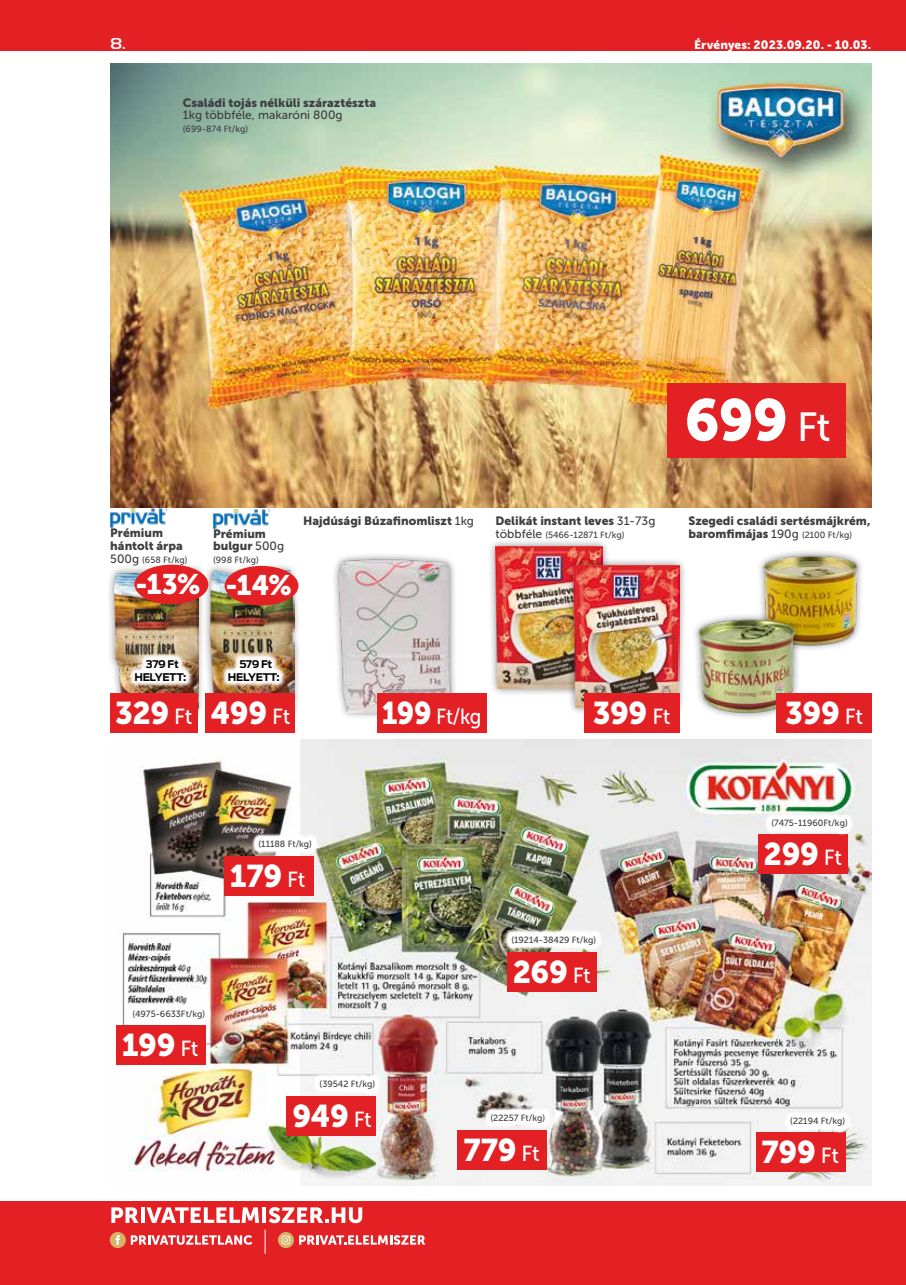
<style>
.page{position:relative;width:906px;height:1285px;background:#fff}
.page>*{position:absolute;margin:0;border:0;box-sizing:border-box;transform-origin:0 0}
.t1{font:58.2px "Museo Sans 900";color:#fff}
.t2{font:31.2px "Museo Sans 900";letter-spacing:-.01em;color:#fff}
.t3{font:28.05px "Museo Sans 900";color:#fff}
.t4{font:21.75px "Museo Sans 500";color:#fff;scale:.91 1}
.t5{font:500 16.5px "Handel Got D";color:#fff}
.t6{font:12px/12.6px "Museo Sans 900";color:#3e3d40}
.t7{font:12px "Museo Sans 900";letter-spacing:.01em;color:#fff}
.t8{font:12px "Museo Sans 500";color:#3e3d40}
.t9{font:700 10.5px/12.6px "Antenna";letter-spacing:-.03em;color:#000;text-align:center}
.t10{font:9px "Museo Sans 500";color:#3e3d40}
.s1{font-family:"Museo Sans 500";font-size:40.5px}
.s2{font-size:12px}
.s3{font-family:"Museo Sans 500"}
.s4{font-family:"Museo Sans 500";font-size:9px}
.s5{font-family:"Museo Sans 500";font-size:21.75px}
.s6{font-family:"Museo Sans 900";font-size:31.2px}
</style>
<div class="page">
<div style="left:0;top:1200px;width:906px;height:84px;background:#e32125"></div>
<div style="left:0;top:0;width:906px;height:51px;background:#e32125"></div>
<svg style="left:299px;top:1235px;width:126px;height:9px"></svg>
<svg style="left:131px;top:1235px;width:121px;height:9px"></svg>
<svg style="left:111px;top:1207px;width:27px;height:15px"></svg>
<hr style="left:141px;top:1207px;width:4px;height:15px;background:#fff">
<svg style="left:146px;top:1207px;width:113px;height:15px"></svg>
<hr style="left:262px;top:1207px;width:4px;height:15px;background:#fff">
<svg style="left:269px;top:1207px;width:93px;height:15px"></svg>
<svg style="left:110px;top:1231px;width:16px;height:16px"></svg>
<svg style="left:116px;top:1234px;width:4px;height:10px"></svg>
<svg style="left:278px;top:1231px;width:16px;height:16px"></svg>
<svg style="left:281px;top:1235px;width:9px;height:9px"></svg>
<svg style="left:265px;top:1229px;width:1px;height:24px"></svg>
<img style="left:116px;top:739px;width:756px;height:446px">
<img style="left:111px;top:63px;width:761px;height:444px">
<img style="left:759px;top:551px;width:103px;height:99px">
<img style="left:694px;top:602px;width:117px;height:116px">
<div style="left:107px;top:563px;width:99px;height:161px;background:#000;opacity:.5"></div>
<img style="left:115px;top:570px;width:83px;height:123px">
<div style="left:203px;top:562px;width:99px;height:163px;background:#000;opacity:.5"></div>
<img style="left:211px;top:570px;width:83px;height:123px">
<img style="left:334px;top:554px;width:121px;height:163px">
<div style="left:487px;top:538px;width:123px;height:158px;background:#000;opacity:.5"></div>
<img style="left:495px;top:546px;width:107px;height:142px">
<div style="left:565px;top:557px;width:122px;height:158px;background:#000;opacity:.5"></div>
<img style="left:573px;top:566px;width:106px;height:141px">
<div style="left:205px;top:693px;width:89px;height:40px;background:#e32125"></div>
<div style="left:224px;top:855px;width:89px;height:40px;background:#e32125"></div>
<div style="left:458px;top:1129px;width:89px;height:40px;background:#e32125"></div>
<div style="left:287px;top:1095px;width:89px;height:40px;background:#e32125"></div>
<div style="left:507px;top:952px;width:89px;height:40px;background:#e32125"></div>
<div style="left:756px;top:1131px;width:89px;height:40px;background:#e32125"></div>
<div style="left:758px;top:834px;width:89px;height:40px;background:#e32125"></div>
<div style="left:116px;top:1024px;width:89px;height:40px;background:#e32125"></div>
<div style="left:111px;top:693px;width:87px;height:40px;background:#e32125"></div>
<div style="left:377px;top:693px;width:110px;height:40px;background:#e32125"></div>
<div style="left:584px;top:693px;width:95px;height:40px;background:#e32125"></div>
<div style="left:776px;top:693px;width:96px;height:40px;background:#e32125"></div>
<div style="left:668px;top:383px;width:178px;height:74px;background:#e32125"></div>
<img style="left:109px;top:506px;width:64px;height:22px">
<img style="left:210px;top:506px;width:65px;height:23px">
<svg style="left:252px;top:832px;width:66px;height:23px"></svg>
<svg style="left:484px;top:1106px;width:67px;height:23px"></svg>
<div style="left:313px;top:1072px;width:69px;height:23px;background:#fff"></div>
<svg style="left:505px;top:928px;width:97px;height:24px"></svg>
<div style="left:783px;top:1110px;width:69px;height:23px;background:#fff"></div>
<div style="left:765px;top:812px;width:89px;height:23px;background:#fff"></div>
<div style="left:126px;top:1002px;width:86px;height:23px;background:#fff"></div>
<svg style="left:128px;top:652px;width:66px;height:36px"></svg>
<svg style="left:221px;top:652px;width:66px;height:36px"></svg>
<div style="left:134px;top:564px;width:74px;height:40px;background:#e32125;border-radius:50%"></div>
<div style="left:225px;top:566px;width:73px;height:39px;background:#e32125;border-radius:50%"></div>
<h3 class="t5" style="left:111px;top:34px;width:17px">8.</h3>
<p class="t7" style="left:694px;top:38px;width:179px">Érvényes: 2023.09.20. - 10.03.</p>
<p class="t6" style="left:183px;top:96px;width:195px">Családi tojás nélküli száraztészta</p>
<p class="t8" style="left:183px;top:109px;width:161px">1kg többféle, makaróni 800g</p>
<p class="t10" style="left:183px;top:124px;width:67px">(699-874 Ft/kg)</p>
<h1 class="t1" style="left:684px;top:387px;width:148px">699 <span class="s1">Ft</span></h1>
<p class="t6" style="left:110px;top:527px;width:74px">Prémium hántolt árpa</p>
<p class="t10" style="left:110px;top:554px;width:79px"><span class="s2">500g</span> (658 Ft/kg)</p>
<p class="t6" style="left:213px;top:527px;width:72px">Prémium bulgur <span class="s3">500g</span></p>
<p class="t10" style="left:213px;top:554px;width:47px">(998 Ft/kg)</p>
<h3 class="t3" style="left:135px;top:569px;width:158px">-13% -14%</h3>
<p class="t6" style="left:303px;top:514px;width:172px">Hajdúsági Búzafinomliszt <span class="s3">1kg</span></p>
<p class="t6" style="left:495px;top:514px;width:161px">Delikát instant leves <span class="s3">31-73g</span></p>
<p class="t10" style="left:495px;top:529px;width:130px"><span class="s2">többféle</span> (5466-12871 Ft/kg)</p>
<p class="t6" style="left:688px;top:514px;width:184px">Szegedi családi sertésmájkrém, baromfimájas <span class="s3">190g</span> <span class="s4">(2100 Ft/kg)</span></p>
<p class="t9" style="left:134px;top:658px;width:53px">379 Ft<br>HELYETT:</p>
<p class="t9" style="left:228px;top:658px;width:53px">579 Ft<br>HELYETT:</p>
<h2 class="t2" style="left:115px;top:695px;width:79px">329 <span class="s5">Ft</span></h2>
<h3 class="t4" style="left:382px;top:704px;width:111px"><span class="s6">199</span> Ft/kg</h3>
<h2 class="t2" style="left:593px;top:695px;width:79px">399 <span class="s5">Ft</span></h2>
<h2 class="t2" style="left:211px;top:695px;width:81px">499 <span class="s5">Ft</span></h2>
<h2 class="t2" style="left:785px;top:695px;width:79px">399 <span class="s5">Ft</span></h2>
<p class="t10" style="left:258px;top:838px;width:55px">(11188 Ft/kg)</p>
<h2 class="t2" style="left:230px;top:858px;width:77px">179 <span class="s5">Ft</span></h2>
<p class="t10" style="left:132px;top:1008px;width:74px">(4975-6633Ft/kg)</p>
<h2 class="t2" style="left:122px;top:1026px;width:78px">199 <span class="s5">Ft</span></h2>
<p class="t10" style="left:320px;top:1078px;width:57px">(39542 Ft/kg)</p>
<h2 class="t2" style="left:292px;top:1098px;width:81px">949 <span class="s5">Ft</span></h2>
<p class="t10" style="left:511px;top:934px;width:86px">(19214-38429 Ft/kg)</p>
<h2 class="t2" style="left:513px;top:954px;width:80px">269 <span class="s5">Ft</span></h2>
<p class="t10" style="left:490px;top:1112px;width:56px">(22257 Ft/kg)</p>
<h2 class="t2" style="left:463px;top:1132px;width:78px">779 <span class="s5">Ft</span></h2>
<p class="t10" style="left:771px;top:818px;width:78px">(7475-11960Ft/kg)</p>
<h2 class="t2" style="left:763px;top:836px;width:80px">299 <span class="s5">Ft</span></h2>
<p class="t10" style="left:790px;top:1115px;width:56px">(22194 Ft/kg)</p>
<h2 class="t2" style="left:761px;top:1134px;width:79px">799 <span class="s5">Ft</span></h2>
</div>
